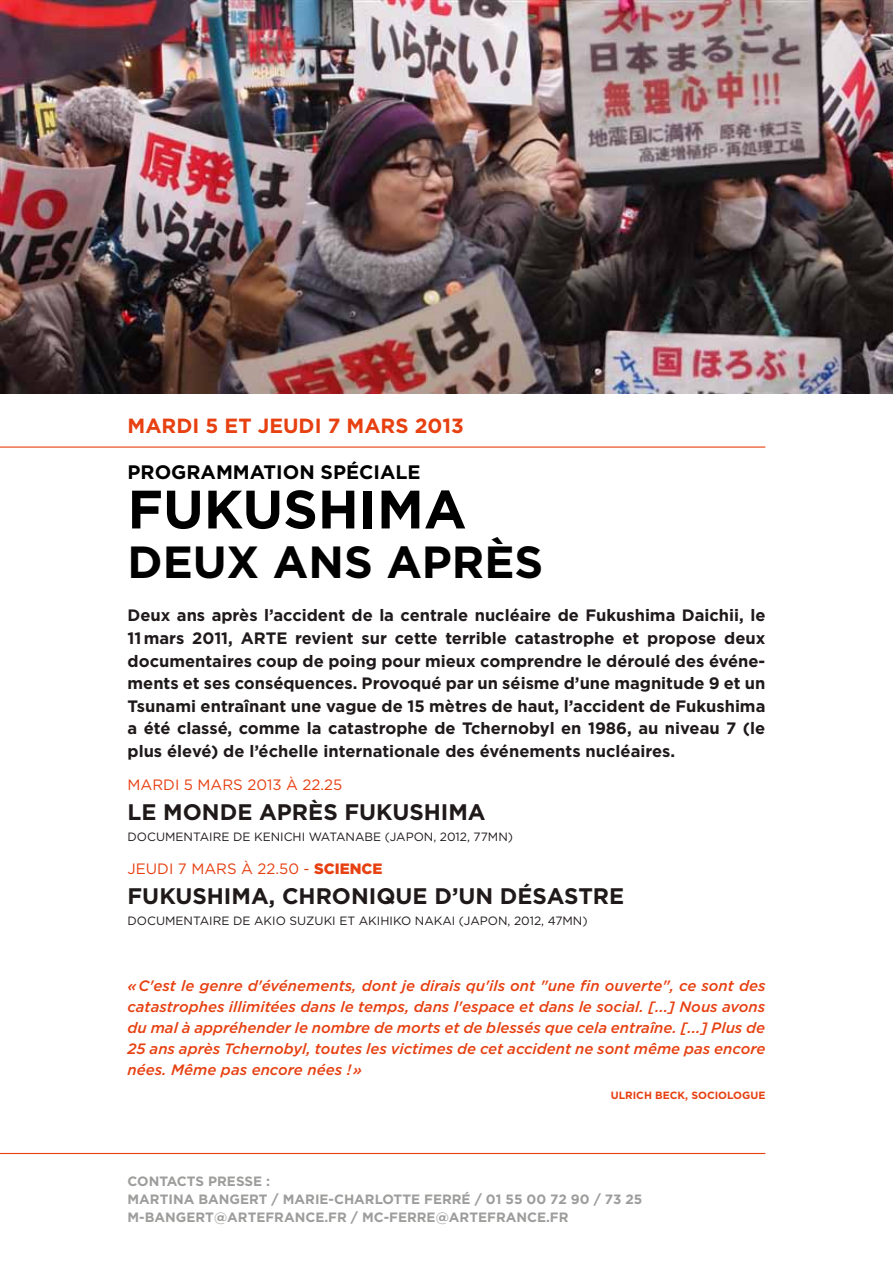
<style>
.page{position:relative;width:893px;height:1263px;background:#fff}
.page>*{position:absolute;margin:0;border:0;box-sizing:border-box;transform-origin:0 0}
.t1{font:700 54px "Gotham";color:#000}
.t2{font:700 45px "Gotham";color:#000}
.t3{font:700 22.5px "Gotham";color:#1f191a}
.t4{font:700 20.55px "Gotham";color:#e74011}
.t5{font:700 19.5px "Gotham";color:#000}
.t6{font:700 16.5px/22.5px "Gotham";color:#1f191a}
.t7{font:italic 500 15px/21px "Gotham";color:#e74011;text-align:justify}
.t8{font:15px "Gotham";color:#e74011}
.t9{font:700 13.5px/18px "Gotham";color:#9d9d9c}
.t10{font:12px "Gotham";color:#1f191a}
.t11{font:700 10.5px "Gotham";color:#e74011}
.s1{font-weight:900}
</style>
<div class="page">
<img style="left:0;top:0;width:893px;height:393px">
<hr style="left:0;top:446px;width:765px;height:2px;background:#e74011">
<hr style="left:0;top:1153px;width:765px;height:1px;background:#e74011">
<p class="t4" style="left:128px;top:412px;width:338px">Mardi 5 et jeudi 7 mars 2013</p>
<p class="t5" style="left:128px;top:459px;width:295px">Programmation spéciale</p>
<h1 class="t1" style="left:128px;top:473px;width:340px">Fukushima</h1>
<h2 class="t2" style="left:128px;top:532px;width:417px">deux ans après</h2>
<p class="t6" style="left:128px;top:604px;width:639px">Deux ans après l’accident de la centrale nucléaire de Fukushima Daichii, le<br>11 mars 2011, ARTE</p>
<p class="t6" style="left:128px;top:627px;width:639px;text-align:justify;text-indent:168px">revient sur cette terrible catastrophe et propose deux documentaires coup de poing pour mieux comprendre le déroulé des événe&shy;ments et ses conséquences. Provoqué par un séisme d’une magnitude 9 et un Tsunami entraînant une vague de 15 mètres de haut, l’accident de Fukushima a été classé, comme la catastrophe de Tchernobyl en 1986, au niveau 7 (le plus élevé) de l’échelle internationale des événements nucléaires.</p>
<p class="t8" style="left:128px;top:774px;width:216px">MARDI 5 MARS 2013 À 22.25</p>
<h3 class="t3" style="left:128px;top:797px;width:74px">LE MONDE</h3>
<h3 class="t3" style="left:259px;top:797px;width:116px">APRèS FUKUSHI</h3>
<h3 class="t3" style="left:448px;top:797px;width:38px">MA</h3>
<p class="t10" style="left:128px;top:828px;width:387px">DOCUM ENTAIRE DE KENICHI WATANABE (JAPON, 2012, 77M N)</p>
<p class="t8" style="left:128px;top:858px;width:257px">JEUDI 7 MARS À 22.50 - <span class="s1">SCIENCE</span></p>
<h3 class="t3" style="left:128px;top:881px;width:31px">FUKUSHI</h3>
<h3 class="t3" style="left:231px;top:881px;width:67px">MA, CHRONI</h3>
<h3 class="t3" style="left:376px;top:881px;width:173px">QUE D’UN DéSASTRE</h3>
<p class="t10" style="left:128px;top:912px;width:462px">DOCUM ENTAIRE DE AKIO SUZUKI ET AKIHIKO NAKAI (JAPON, 2012, 47M N)</p>
<p class="t7" style="left:128px;top:975px;width:639px">« C'est le genre d'événements, dont je dirais qu'ils ont "une fin ouverte", ce sont des catastrophes illimitées dans le temps, dans l'espace et dans le social. [...] Nous avons du mal à appréhender le nombre de morts et de blessés que cela entraîne. [...] Plus de 25 ans après Tchernobyl, toutes les victimes de cet accident ne sont même pas encore nées. Même pas encore nées ! »</p>
<p class="t11" style="left:611px;top:1088px;width:61px">Ulrich BECK</p>
<p class="t11" style="left:685px;top:1088px;width:82px">, Sociologue</p>
<p class="t9" style="left:128px;top:1172px;width:516px">Contacts presse :<br>Martina Bangert / Marie-Charlotte Ferré / 01 55 00 72 90 / 73 25 m-bangert@artefrance.fr / mc-ferre@artefrance.fr</p>
</div>
